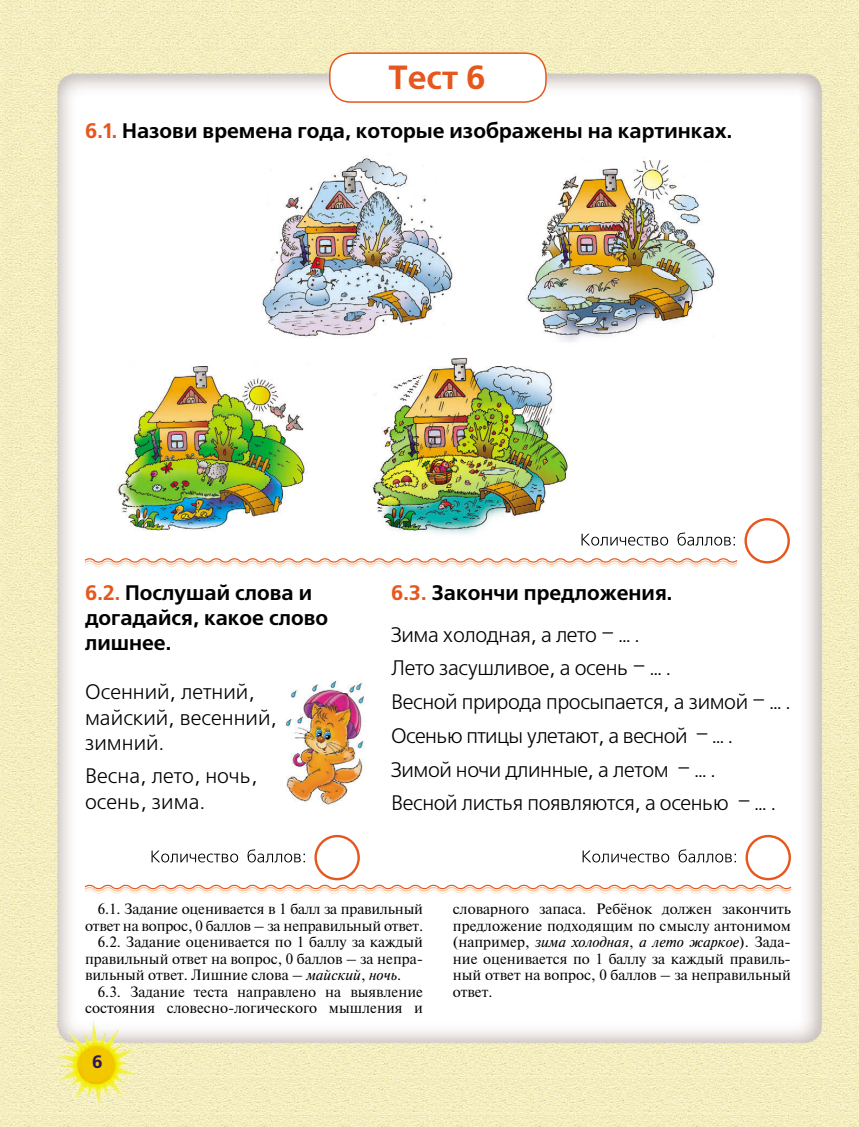
<style>
.page{position:relative;width:859px;height:1127px;background:#fff}
.page>*{position:absolute;margin:0;border:0;box-sizing:border-box;transform-origin:0 0}
.t1{font:700 33.45px "Free Set C";color:#e6571e}
.t2{font:21px/33.8px "Free Set C";letter-spacing:-.02em;color:#000}
.t3{font:700 21px/25.2px "Free Set C";color:#000}
.t4{font:21px/25.2px "Free Set C";color:#000}
.t5{font:700 18px "Free Set C";color:#2d1261}
.t6{font:15px/16.5px "Newton";color:#000;text-align:justify}
.s1{color:#e6571e}
.s2{font-weight:700;color:#e6571e}
.s3{font-weight:700}
.s4{font-style:italic}
</style>
<div class="page">
<img style="left:0;top:0;width:859px;height:1127px">
<img style="left:257px;top:148px;width:464px;height:201px">
<div style="left:330px;top:53px;width:216px;height:49px;background:#fff;border-radius:21px"></div>
<div style="left:329px;top:52px;width:218px;height:51px;border:2px solid #e6571e;border-radius:21px"></div>
<svg style="left:581px;top:532px;width:154px;height:14px"></svg>
<div style="left:744px;top:518px;width:46px;height:45px;border:2px solid #e6571e;border-radius:50%"></div>
<svg style="left:152px;top:849px;width:153px;height:13px"></svg>
<div style="left:314px;top:835px;width:46px;height:45px;border:2px solid #e6571e;border-radius:50%"></div>
<svg style="left:583px;top:849px;width:153px;height:13px"></svg>
<div style="left:745px;top:835px;width:46px;height:45px;border:2px solid #e6571e;border-radius:50%"></div>
<svg style="left:83px;top:883px;width:710px;height:12px"></svg>
<img style="left:285px;top:680px;width:79px;height:126px">
<svg style="left:83px;top:556px;width:656px;height:13px"></svg>
<img style="left:109px;top:355px;width:463px;height:189px">
<h1 class="t1" style="left:388px;top:64px;width:99px">Тест 6</h1>
<h2 class="t3" style="left:85px;top:120px;width:649px"><span class="s1">6.1.</span> Назови времена года, которые изображены на картинках.</h2>
<h2 class="t3" style="left:85px;top:581px;width:245px"><span class="s1">6.2.</span> Послушай слова и догадайся, какое слово лишнее.</h2>
<h2 class="t4" style="left:85px;top:681px;width:194px">Осенний, летний, майский, весенний, зимний.</h2>
<h2 class="t4" style="left:85px;top:765px;width:174px">Весна, лето, ночь, осень, зима.</h2>
<h2 class="t2" style="left:391px;top:573px;width:283px;line-height:42.2px"><span class="s2">6.3.</span> <span class="s3">Закончи предложения.<br></span>Зима холодная, а лето – … .</h2>
<h2 class="t2" style="left:391px;top:653px;width:401px">Лето засушливое, а осень – … .<br>Весной природа просыпается, а зимой – … .<br>Осенью птицы улетают, а весной – … .<br>Зимой ночи длинные, а летом – … .<br>Весной листья появляются, а осенью – … .</h2>
<p class="t6" style="left:98px;top:902px;width:327px">6.1. Задание оценивается в 1 балл за правильный</p>
<p class="t6" style="left:85px;top:918px;width:340px">ответ на вопрос, 0 баллов – за неправильный ответ.</p>
<p class="t6" style="left:98px;top:935px;width:327px">6.2. Задание оценивается по 1 баллу за каждый</p>
<p class="t6" style="left:85px;top:951px;width:340px">правильный ответ на вопрос, 0 баллов – за непра-</p>
<p class="t6" style="left:85px;top:968px;width:318px">вильный ответ. Лишние слова – <span class="s4">майский</span>, <span class="s4">ночь</span>.</p>
<p class="t6" style="left:98px;top:984px;width:327px">6.3. Задание теста направлено на выявление</p>
<p class="t6" style="left:85px;top:1001px;width:340px">состояния словесно-логического мышления и</p>
<p class="t5" style="left:92px;top:1054px;width:12px">6</p>
<p class="t6" style="left:453px;top:902px;width:340px">словарного запаса. Ребёнок должен закончить предложение подходящим по смыслу антонимом (например, <span class="s4">зима холодная</span>, <span class="s4">а лето жаркое</span>). Зада&shy;ние оценивается по 1 баллу за каждый правиль&shy;ный ответ на вопрос, 0 баллов – за неправильный ответ.</p>
</div>
